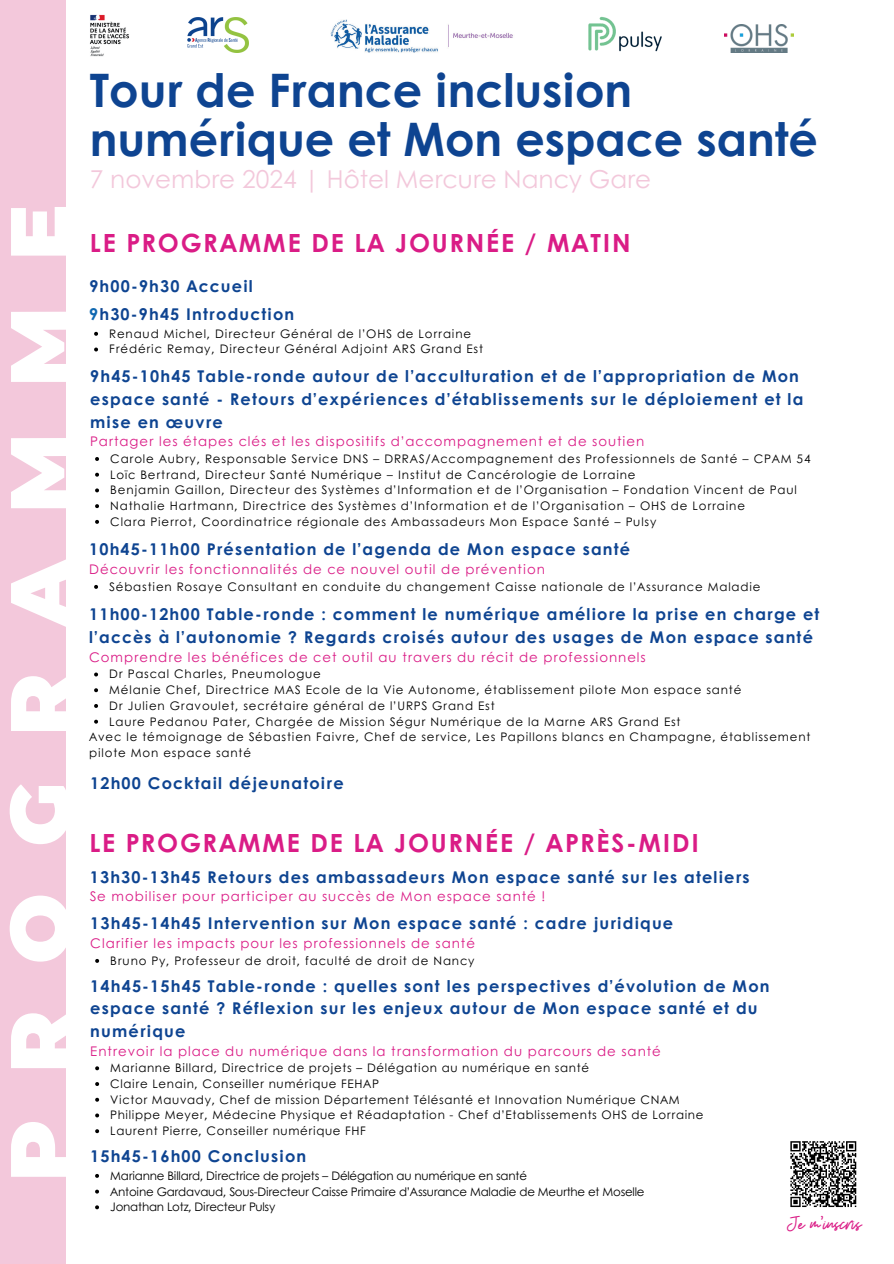
<style>
.page{position:relative;width:894px;height:1264px;background:#fff}
.page>*{position:absolute;margin:0;border:0;box-sizing:border-box;transform-origin:0 0}
.t1{font:900 83.55px "Montserrat";letter-spacing:.555em;color:#fff}
.t2{font:700 46.2px/49.5px "Century Gothic";color:#0e4491}
.t3{font:700 25.05px "Century Gothic";letter-spacing:.075em;color:#da1c86}
.t4{font:24.6px "Century Gothic";color:#f3c8db}
.t5{font:20.4px "Beauty Salon Script";color:#da1c86}
.t6{font:700 16.2px/22.6px "Century Gothic";letter-spacing:.075em;color:#0e4491}
.t7{font:13.35px "Century Gothic";letter-spacing:.075em;color:#da1c86}
.t8{font:11.85px/15.8px "Century Gothic";letter-spacing:.075em;color:#000}
.t9{font:11.85px/15.8px "Century Gothic";letter-spacing:.055em;color:#000}
.t10{font:11.85px/15.8px "Century Gothic";letter-spacing:-.015em;color:#000}
.s1{color:#0f68b1}
</style>
<div class="page">
<div style="left:0;top:0;width:66px;height:1263px;background:#f3c8db"></div>
<img style="left:588px;top:16px;width:74px;height:36px">
<img style="left:724px;top:24px;width:68px;height:28px">
<img style="left:330px;top:19px;width:183px;height:34px">
<img style="left:89px;top:14px;width:40px;height:43px">
<svg style="left:95px;top:1174px;width:4px;height:3px"></svg>
<svg style="left:95px;top:1189px;width:4px;height:4px"></svg>
<svg style="left:95px;top:1205px;width:4px;height:4px"></svg>
<svg style="left:791px;top:1207px;width:65px;height:1px"></svg>
<svg style="left:790px;top:1141px;width:67px;height:66px"></svg>
<img style="left:188px;top:18px;width:61px;height:34px">
<svg style="left:94px;top:332px;width:4px;height:4px"></svg>
<svg style="left:94px;top:347px;width:4px;height:4px"></svg>
<svg style="left:95px;top:457px;width:4px;height:4px"></svg>
<svg style="left:95px;top:473px;width:4px;height:3px"></svg>
<svg style="left:95px;top:488px;width:4px;height:4px"></svg>
<svg style="left:95px;top:504px;width:4px;height:4px"></svg>
<svg style="left:95px;top:520px;width:4px;height:4px"></svg>
<svg style="left:94px;top:585px;width:4px;height:4px"></svg>
<svg style="left:94px;top:672px;width:4px;height:4px"></svg>
<svg style="left:94px;top:688px;width:4px;height:4px"></svg>
<svg style="left:94px;top:704px;width:4px;height:4px"></svg>
<svg style="left:94px;top:719px;width:4px;height:4px"></svg>
<svg style="left:95px;top:959px;width:4px;height:3px"></svg>
<svg style="left:95px;top:1066px;width:4px;height:4px"></svg>
<svg style="left:95px;top:1082px;width:4px;height:3px"></svg>
<svg style="left:95px;top:1097px;width:4px;height:4px"></svg>
<svg style="left:95px;top:1113px;width:4px;height:4px"></svg>
<svg style="left:95px;top:1129px;width:4px;height:4px"></svg>
<h1 class="t1" style="left:-23px;top:1181px;width:978px;rotate:-90deg">PROGRAMME</h1>
<h2 class="t2" style="left:90px;top:64px;width:729px">Tour de France inclusion numérique et Mon espace santé</h2>
<h3 class="t4" style="left:90px;top:163px;width:562px">7 novembre 2024 | Hôtel Mercure Nancy Gare</h3>
<h3 class="t3" style="left:90px;top:226px;width:542px">LE PROGRAMME DE LA JOURNÉE / MATIN</h3>
<h3 class="t6" style="left:89px;top:274px;width:165px">9h00-9h30 Accueil</h3>
<h3 class="t6" style="left:89px;top:302px;width:206px"><span class="s1">9</span>h30-9h45 Introduction</h3>
<p class="t8" style="left:109px;top:325px;width:375px">Renaud Michel, Directeur Général de l’OHS de Lorraine<br>Frédéric Remay, Directeur Général Adjoint ARS Grand Est</p>
<h3 class="t6" style="left:90px;top:364px;width:714px">9h45-10h45 Table-ronde autour de l’acculturation et de l’appropriation de Mon espace santé - Retours d’expériences d’établissements sur le déploiement et la mise en œuvre</h3>
<p class="t7" style="left:90px;top:433px;width:555px">Partager les étapes clés et les dispositifs d’accompagnement et de soutien</p>
<p class="t8" style="left:110px;top:450px;width:701px">Carole Aubry, Responsable Service DNS – DRRAS/Accompagnement des Professionnels de Santé – CPAM 54<br>Loïc Bertrand, Directeur Santé Numérique – Institut de Cancérologie de Lorraine<br>Benjamin Gaillon, Directeur des Systèmes d’Information et de l’Organisation – Fondation Vincent de Paul Nathalie Hartmann, Directrice des Systèmes d’Information et de l’Organisation – OHS de Lorraine<br>Clara Pierrot, Coordinatrice régionale des Ambassadeurs Mon Espace Santé – Pulsy</p>
<h3 class="t6" style="left:89px;top:537px;width:542px">10h45-11h00 Présentation de l’agenda de Mon espace santé</h3>
<p class="t7" style="left:89px;top:561px;width:457px">Découvrir les fonctionnalités de ce nouvel outil de prévention</p>
<p class="t8" style="left:109px;top:578px;width:652px">Sébastien Rosaye Consultant en conduite du changement Caisse nationale de l’Assurance Maladie</p>
<h3 class="t6" style="left:89px;top:602px;width:731px">11h00-12h00 Table-ronde : comment le numérique améliore la prise en charge et l’accès à l’autonomie ? Regards croisés autour des usages de Mon espace santé</h3>
<p class="t7" style="left:89px;top:648px;width:558px">Comprendre les bénéfices de cet outil au travers du récit de professionnels</p>
<p class="t8" style="left:109px;top:666px;width:213px">Dr Pascal Charles, Pneumologue</p>
<p class="t8" style="left:109px;top:681px;width:633px">Mélanie Chef, Directrice MAS Ecole de la Vie Autonome, établissement pilote Mon espace santé</p>
<p class="t8" style="left:109px;top:697px;width:387px">Dr Julien Gravoulet, secrétaire général de l’URPS Grand Est</p>
<p class="t8" style="left:109px;top:713px;width:572px">Laure Pedanou Pater, Chargée de Mission Ségur Numérique de la Marne ARS Grand Est</p>
<p class="t8" style="left:89px;top:729px;width:722px">Avec le témoignage de Sébastien Faivre, Chef de service, Les Papillons blancs en Champagne, établissement</p>
<p class="t8" style="left:89px;top:744px;width:163px">pilote Mon espace santé</p>
<h3 class="t6" style="left:90px;top:771px;width:255px">12h00 Cocktail déjeunatoire</h3>
<h3 class="t3" style="left:89px;top:826px;width:611px">LE PROGRAMME DE LA JOURNÉE / APRÈS-MIDI</h3>
<h3 class="t6" style="left:90px;top:864px;width:661px">13h30-13h45 Retours des ambassadeurs Mon espace santé sur les ateliers</h3>
<p class="t7" style="left:90px;top:888px;width:457px">Se mobiliser pour participer au succès de Mon espace santé !</p>
<h3 class="t6" style="left:90px;top:911px;width:584px">13h45-14h45 Intervention sur Mon espace santé : cadre juridique</h3>
<p class="t7" style="left:90px;top:934px;width:386px">Clarifier les impacts pour les professionnels de santé</p>
<p class="t8" style="left:110px;top:952px;width:365px">Bruno Py, Professeur de droit, faculté de droit de Nancy</p>
<h3 class="t6" style="left:90px;top:973px;width:680px">14h45-15h45 Table-ronde : quelles sont les perspectives d’évolution de Mon espace santé ? Réflexion sur les enjeux autour de Mon espace santé et du numérique</h3>
<p class="t7" style="left:90px;top:1042px;width:572px">Entrevoir la place du numérique dans la transformation du parcours de santé</p>
<p class="t9" style="left:110px;top:1059px;width:594px">Marianne Billard, Directrice de projets – Délégation au numérique en santé<br>Claire Lenain, Conseiller numérique FEHAP<br>Victor Mauvady, Chef de mission Département Télésanté et Innovation Numérique CNAM Philippe Meyer, Médecine Physique et Réadaptation - Chef d’Etablissements OHS de Lorraine Laurent Pierre, Conseiller numérique FHF</p>
<h3 class="t6" style="left:90px;top:1144px;width:217px">15h45-16h00 Conclusion</h3>
<p class="t10" style="left:110px;top:1167px;width:535px">Marianne Billard, Directrice de projets – Délégation au numérique en santé<br>Antoine Gardavaud, Sous-Directeur Caisse Primaire d’Assurance Maladie de Meurthe et Moselle</p>
<p class="t10" style="left:110px;top:1198px;width:166px">Jonathan Lotz, Directeur Pulsy</p>
<h3 class="t5" style="left:787px;top:1209px;width:76px">Je m’inscris</h3>
</div>
